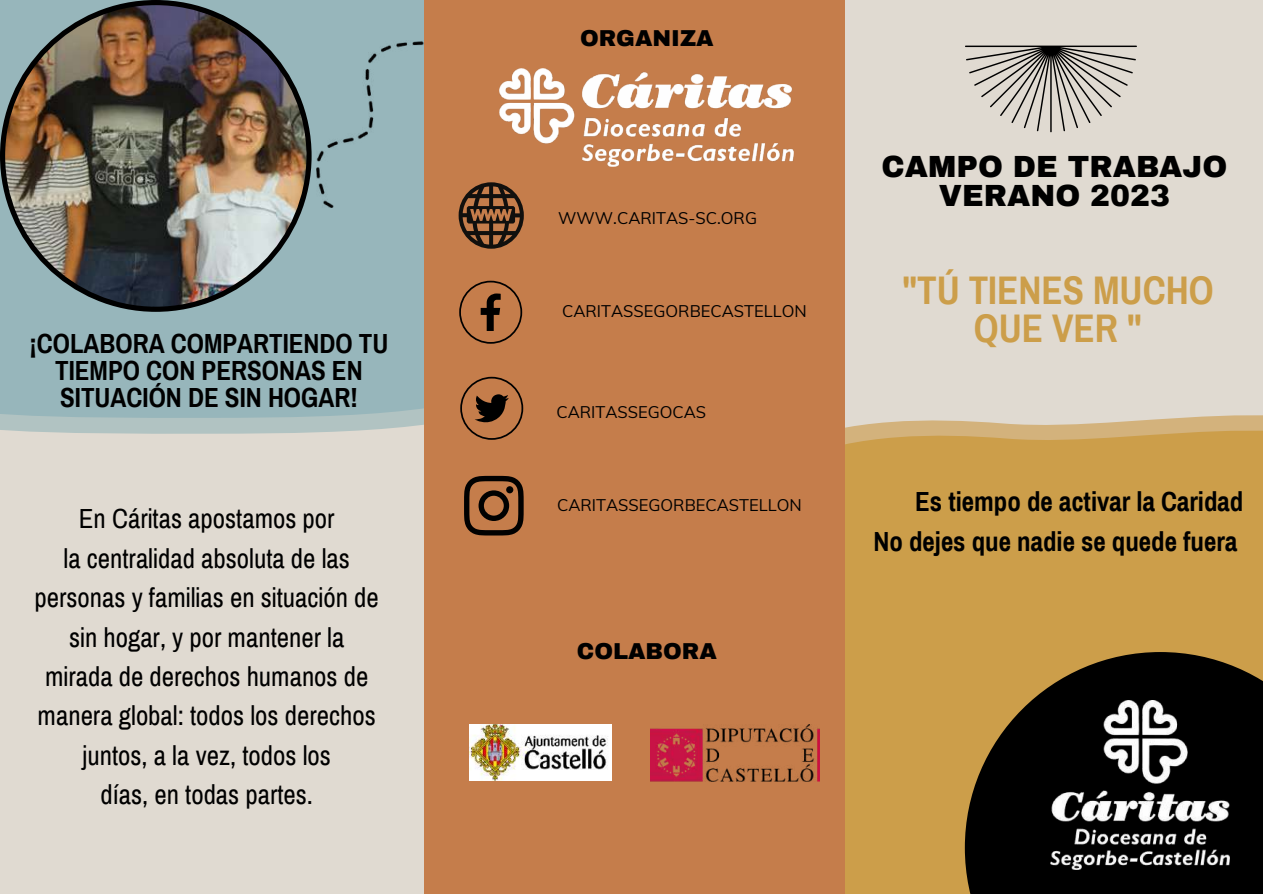
<style>
.page{position:relative;width:1263px;height:894px;background:#fff}
.page>*{position:absolute;margin:0;border:0;box-sizing:border-box;transform-origin:0 0}
.t1{font:700 39px/38.2px "Archivo Narrow";color:#cc9e4a;text-align:center}
.t2{font:900 30px/29.2px "Archivo";color:#000;text-align:center}
.t3{font:27px/39.3px "Archivo Narrow";color:#000;text-align:center}
.t4{font:700 27px/27px "Archivo Narrow";color:#000;text-align:right}
.t5{font:900 22.5px "Archivo";color:#000}
.t6{font:16.5px "Muli";color:#000}
</style>
<div class="page">
<div style="left:0;top:0;width:1263px;height:893px;background:#e0dad1"></div>
<svg style="left:0;top:0;width:424px;height:434px;background:#99b7bb"></svg>
<svg style="left:618px;top:415px;width:645px;height:478px;background:#cca04f"></svg>
<svg style="left:0;top:0;width:312px;height:312px;background:#0c0e0e"></svg>
<img style="left:5px;top:5px;width:301px;height:301px;border-radius:50%">
<svg style="left:965px;top:651px;width:298px;height:242px;background:#2e2410"></svg>
<div style="left:317px;top:0;width:107px;height:207px;background:#97b6bb"></div>
<svg style="left:965px;top:46px;width:172px;height:86px"></svg>
<div style="left:424px;top:0;width:421px;height:892px;background:#c57d4b"></div>
<img style="left:1051px;top:700px;width:179px;height:169px">
<svg style="left:459px;top:182px;width:65px;height:67px"></svg>
<svg style="left:459px;top:280px;width:63px;height:63px"></svg>
<svg style="left:460px;top:376px;width:63px;height:63px"></svg>
<svg style="left:464px;top:475px;width:60px;height:60px"></svg>
<div style="left:506px;top:486px;width:7px;height:7px;background:#010101;border-radius:50%"></div>
<img style="left:469px;top:724px;width:142px;height:56px">
<img style="left:651px;top:724px;width:168px;height:57px">
<img style="left:500px;top:69px;width:293px;height:97px">
<p class="t4" style="left:29px;top:331px;width:361px;text-align:center">¡COLABORA COMPARTIENDO TU<br>TIEMPO CON PERSONAS EN<br>SITUACIÓN DE SIN HOGAR!</p>
<p class="t3" style="left:35px;top:499px;width:346px">En Cáritas apostamos por<br>la centralidad absoluta de las personas y familias en situación de sin hogar, y por mantener la mirada de derechos humanos de manera global: todos los derechos juntos, a la vez, todos los<br>días, en todas partes.</p>
<p class="t5" style="left:580px;top:27px;width:135px">ORGANIZA</p>
<p class="t6" style="left:558px;top:208px;width:200px">WWW.CARITAS-SC.ORG</p>
<p class="t6" style="left:562px;top:301px;width:246px">CARITASSEGORBECASTELLON</p>
<p class="t6" style="left:556px;top:401px;width:151px">CARITASSEGOCAS</p>
<p class="t6" style="left:557px;top:494px;width:246px">CARITASSEGORBECASTELLON</p>
<p class="t5" style="left:577px;top:638px;width:141px">COLABORA</p>
<p class="t2" style="left:882px;top:152px;width:347px">CAMPO DE TRABAJO<br>VERANO 2023</p>
<h1 class="t1" style="left:902px;top:272px;width:313px">"TÚ TIENES MUCHO<br>QUE VER "</h1>
<p class="t4" style="left:873px;top:482px;width:372px;line-height:39.3px">Es tiempo de activar la Caridad<br>No dejes que nadie se quede fuera</p>
</div>
